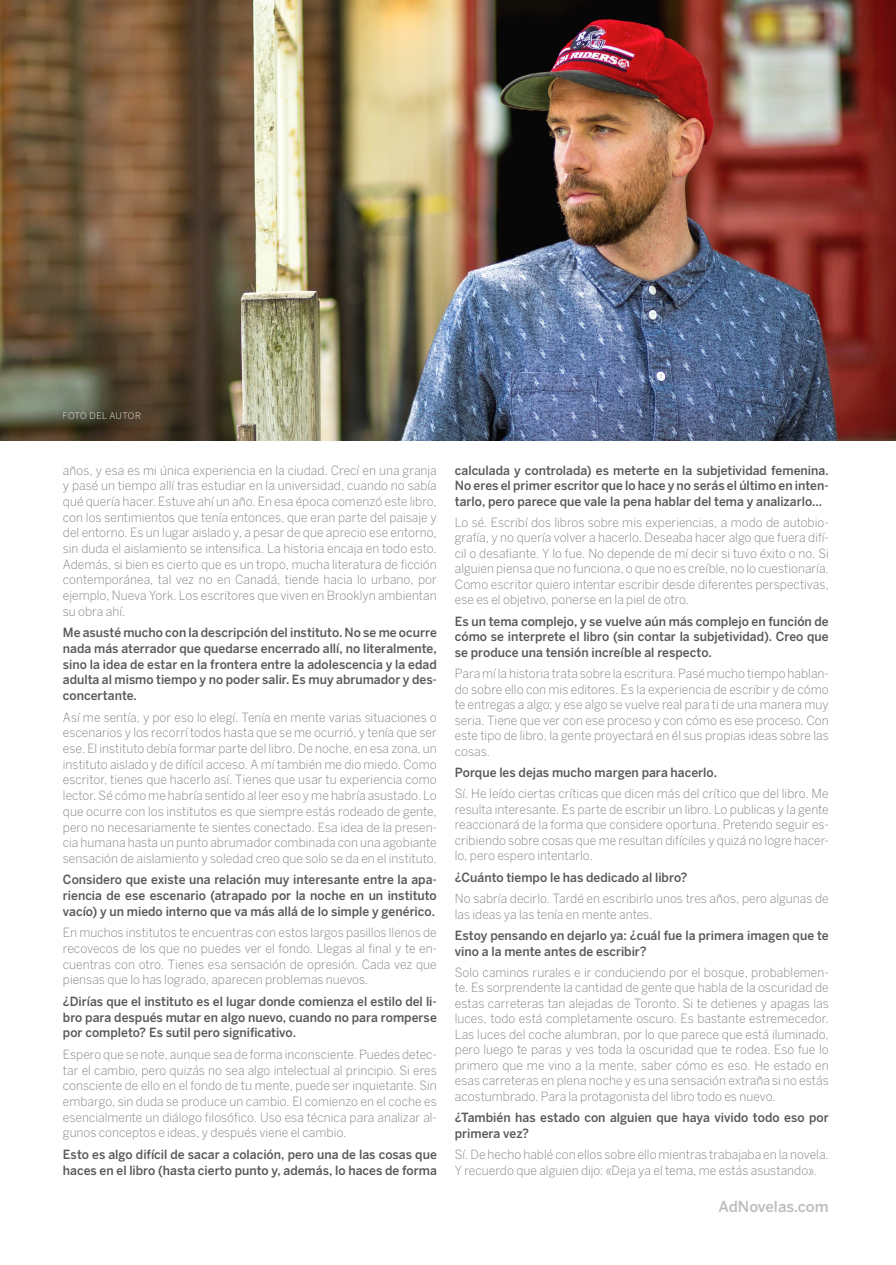
<style>
.page{position:relative;width:896px;height:1265px;background:#fff}
.page>*{position:absolute;margin:0;border:0;box-sizing:border-box;transform-origin:0 0}
.t1{font:500 15px "Benton Sans";color:#bcbdc0}
.respuesta{font:300 12.6px/15.8px "Benton Sans";color:#808285;text-align:justify;scale:.96 1}
.respuesta-2{font:500 12.6px/15.8px "Benton Sans";color:#57585a;text-align:justify;scale:.96 1}
.t2{font:300 9px "Benton Sans";letter-spacing:.02em;color:#fff}
</style>
<div class="page">
<img style="left:0;top:0;width:895px;height:440px">
<p class="t2" style="left:63px;top:411px;width:80px">FOTO DEL AUTOR</p>
<p class="respuesta" style="left:63px;top:462px;width:391px">años, y esa es mi única experiencia en la ciudad. Crecí en una granja y pasé un tiempo allí tras estudiar en la universidad, cuando no sabía qué quería hacer. Estuve ahí un año. En esa época comenzó este libro, con los sentimientos que tenía entonces, que eran parte del paisaje y del entorno. Es un lugar aislado y, a pesar de que aprecio ese entorno, sin duda el aislamiento se intensifica. La historia encaja en todo esto.<br>Además, si bien es cierto que es un tropo, mucha literatura de ficción contemporánea, tal vez no en Canadá, tiende hacia lo urbano, por ejemplo, Nueva York. Los escritores que viven en Brooklyn ambientan su obra ahí.</p>
<p class="respuesta-2" style="left:63px;top:625px;width:391px">Me asusté mucho con la descripción del instituto. No se me ocurre nada más aterrador que quedarse encerrado allí, no literalmente, sino la idea de estar en la frontera entre la adolescencia y la edad adulta al mismo tiempo y no poder salir. Es muy abrumador y des&shy;concertante.</p>
<p class="respuesta" style="left:63px;top:709px;width:391px">Así me sentía, y por eso lo elegí. Tenía en mente varias situaciones o escenarios y los recorrí todos hasta que se me ocurrió, y tenía que ser ese. El instituto debía formar parte del libro. De noche, en esa zona, un instituto aislado y de difícil acceso. A mí también me dio miedo. Como escritor, tienes que hacerlo así. Tienes que usar tu experiencia como lector. Sé cómo me habría sentido al leer eso y me habría asustado. Lo que ocurre con los institutos es que siempre estás rodeado de gente, pero no necesariamente te sientes conectado. Esa idea de la presen&shy;cia humana hasta un punto abrumador combinada con una agobiante sensación de aislamiento y soledad creo que solo se da en el instituto.</p>
<p class="respuesta-2" style="left:63px;top:872px;width:391px">Considero que existe una relación muy interesante entre la apa&shy;riencia de ese escenario (atrapado por la noche en un instituto vacío) y un miedo interno que va más allá de lo simple y genérico.</p>
<p class="respuesta" style="left:63px;top:924px;width:391px">En muchos institutos te encuentras con estos largos pasillos llenos de recovecos de los que no puedes ver el fondo. Llegas al final y te en&shy;cuentras con otro. Tienes esa sensación de opresión. Cada vez que piensas que lo has logrado, aparecen problemas nuevos.</p>
<p class="respuesta-2" style="left:63px;top:993px;width:391px">¿Dirías que el instituto es el lugar donde comienza el estilo del li&shy;bro para después mutar en algo nuevo, cuando no para romperse por completo? Es sutil pero significativo.</p>
<p class="respuesta" style="left:63px;top:1046px;width:391px">Espero que se note, aunque sea de forma inconsciente. Puedes detec&shy;tar el cambio, pero quizás no sea algo intelectual al principio. Si eres consciente de ello en el fondo de tu mente, puede ser inquietante. Sin embargo, sin duda se produce un cambio. El comienzo en el coche es esencialmente un diálogo filosófico. Uso esa técnica para analizar al&shy;gunos conceptos e ideas, y después viene el cambio.</p>
<p class="respuesta-2" style="left:63px;top:1146px;width:391px">Esto es algo difícil de sacar a colación, pero una de las cosas que haces en el libro (hasta cierto punto y, además, lo haces de forma</p>
<p class="respuesta-2" style="left:455px;top:462px;width:391px">calculada y controlada) es meterte en la subjetividad femenina.<br>No eres el primer escritor que lo hace y no serás el último en inten&shy;tarlo, pero parece que vale la pena hablar del tema y analizarlo…</p>
<p class="respuesta" style="left:455px;top:514px;width:391px">Lo sé. Escribí dos libros sobre mis experiencias, a modo de autobio&shy;grafía, y no quería volver a hacerlo. Deseaba hacer algo que fuera difí&shy;cil o desafiante. Y lo fue. No depende de mí decir si tuvo éxito o no. Si alguien piensa que no funciona, o que no es creíble, no lo cuestionaría.<br>Como escritor quiero intentar escribir desde diferentes perspectivas, ese es el objetivo, ponerse en la piel de otro.</p>
<p class="respuesta-2" style="left:455px;top:613px;width:391px">Es un tema complejo, y se vuelve aún más complejo en función de cómo se interprete el libro (sin contar la subjetividad). Creo que se produce una tensión increíble al respecto.</p>
<p class="respuesta" style="left:455px;top:666px;width:391px">Para mí la historia trata sobre la escritura. Pasé mucho tiempo hablan&shy;do sobre ello con mis editores. Es la experiencia de escribir y de cómo te entregas a algo; y ese algo se vuelve real para ti de una manera muy seria. Tiene que ver con ese proceso y con cómo es ese proceso. Con este tipo de libro, la gente proyectará en él sus propias ideas sobre las cosas.</p>
<p class="respuesta-2" style="left:455px;top:764px;width:274px">Porque les dejas mucho margen para hacerlo.</p>
<p class="respuesta" style="left:455px;top:786px;width:391px">Sí. He leído ciertas críticas que dicen más del crítico que del libro. Me resulta interesante. Es parte de escribir un libro. Lo publicas y la gente reaccionará de la forma que considere oportuna. Pretendo seguir es&shy;cribiendo sobre cosas que me resultan difíciles y quizá no logre hacer&shy;lo, pero espero intentarlo.</p>
<p class="respuesta-2" style="left:455px;top:869px;width:244px">¿Cuánto tiempo le has dedicado al libro?</p>
<p class="respuesta" style="left:455px;top:890px;width:391px">No sabría decirlo. Tardé en escribirlo unos tres años, pero algunas de las ideas ya las tenía en mente antes.</p>
<p class="respuesta-2" style="left:455px;top:927px;width:391px">Estoy pensando en dejarlo ya: ¿cuál fue la primera imagen que te vino a la mente antes de escribir?</p>
<p class="respuesta" style="left:455px;top:964px;width:391px">Solo caminos rurales e ir conduciendo por el bosque, probablemen&shy;te. Es sorprendente la cantidad de gente que habla de la oscuridad de estas carreteras tan alejadas de Toronto. Si te detienes y apagas las luces, todo está completamente oscuro. Es bastante estremecedor.<br>Las luces del coche alumbran, por lo que parece que está iluminado, pero luego te paras y ves toda la oscuridad que te rodea. Eso fue lo primero que me vino a la mente, saber cómo es eso. He estado en esas carreteras en plena noche y es una sensación extraña si no estás acostumbrado. Para la protagonista del libro todo es nuevo.</p>
<p class="respuesta-2" style="left:455px;top:1109px;width:391px">¿También has estado con alguien que haya vivido todo eso por primera vez?</p>
<p class="respuesta" style="left:455px;top:1146px;width:391px">Sí. De hecho hablé con ellos sobre ello mientras trabajaba en la novela.<br>Y recuerdo que alguien dijo: «Deja ya el tema, me estás asustando».</p>
<p class="t1" style="left:718px;top:1198px;width:112px">AdNovelas.com</p>
</div>
